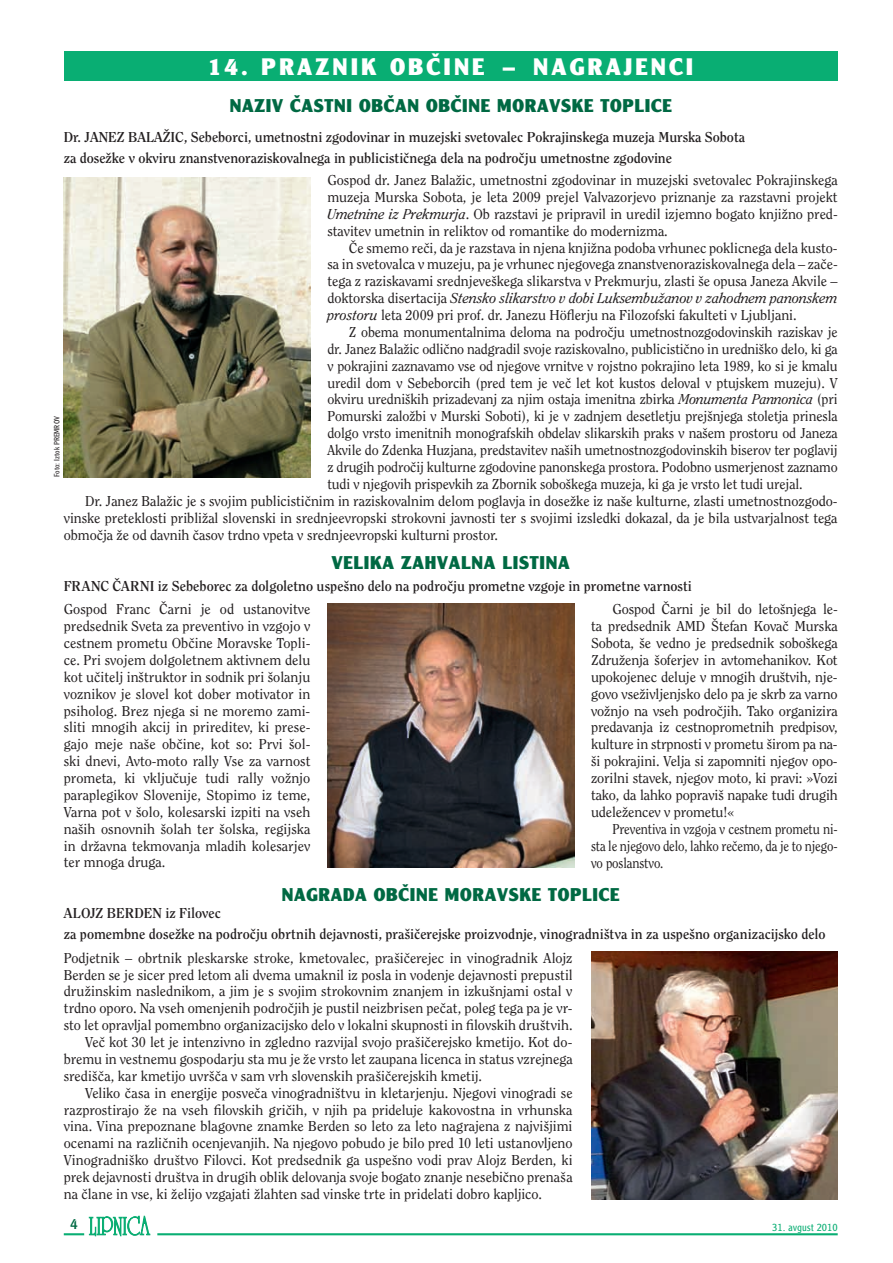
<style>
.page{position:relative;width:893px;height:1263px;background:#fff}
.page>*{position:absolute;margin:0;border:0;box-sizing:border-box;transform-origin:0 0}
.t1{font:23.25px "Clearface Goth UB";letter-spacing:.1em;color:#fff}
.t2{font:18px "Clearface Goth UB";color:#006943}
.t3{font:14.25px/16.8px "Clearface O Taa";letter-spacing:-.005em;color:#231f20;text-align:justify}
.t4{font:700 14.25px/21.1px "Clearface O Taa";letter-spacing:-.005em;color:#231f20}
.t5{font:14.25px/16.8px "Clearface O Taa";letter-spacing:-.005em;color:#231f20;text-align:justify;scale:.9 1}
.t6{font:14.25px "Clearface Goth N";color:#006943}
.t7{font:10.5px "Clearface Goth L";color:#09ae73}
.t8{font:7.5px "Clearface Goth L";color:#231f20}
.s1{font-style:italic}
</style>
<div class="page">
<div style="left:64px;top:51px;width:774px;height:30px;background:#09ae73"></div>
<hr style="left:157px;top:1233px;width:681px;height:2px;background:#09ae73">
<svg style="left:89px;top:1216px;width:61px;height:20px"></svg>
<hr style="left:64px;top:1233px;width:20px;height:2px;background:#09ae73">
<img style="left:591px;top:951px;width:247px;height:249px">
<img style="left:64px;top:177px;width:246px;height:301px">
<img style="left:327px;top:604px;width:247px;height:263px">
<h1 class="t1" style="left:208px;top:58px;width:488px">14. PRAZNIK OBŒINE − NAGRAJENCI</h1>
<p class="t2" style="left:229px;top:99px;width:444px">NAZIV ŒASTNI OBŒAN OBŒINE MORAVSKE TOPLICE</p>
<p class="t4" style="left:64px;top:127px;width:683px">Dr. JANEZ BALAŽIC, Sebeborci, umetnostni zgodovinar in muzejski svetovalec Pokrajinskega muzeja Murska Sobota za dosežke v okviru znanstvenoraziskovalnega in publicističnega dela na področju umetnostne zgodovine</p>
<p class="t8" style="left:54px;top:477px;width:62px;rotate:-90deg">Foto: Iztok PREMROV</p>
<p class="t3" style="left:327px;top:173px;width:512px">Gospod dr. Janez Balažic, umetnostni zgodovinar in muzejski svetovalec Pokrajinskega muzeja Murska Sobota, je leta 2009 prejel Valvazorjevo priznanje za razstavni projekt <span class="s1">Umetnine iz Prekmurja</span>. Ob razstavi je pripravil in uredil izjemno bogato knjižno pred&shy;stavitev umetnin in reliktov od romantike do modernizma.</p>
<p class="t3" style="left:327px;top:240px;width:512px;text-indent:21px">Če smemo reči, da je razstava in njena knjižna podoba vrhunec poklicnega dela kusto&shy;sa in svetovalca v muzeju, pa je vrhunec njegovega znanstvenoraziskovalnega dela – zače&shy;tega z raziskavami srednjeveškega slikarstva v Prekmurju, zlasti še opusa Janeza Akvile – doktorska disertacija <span class="s1">Stensko slikarstvo v dobi Luksembužanov v zahodnem panonskem prostoru</span> leta 2009 pri prof. dr. Janezu Höflerju na Filozofski fakulteti v Ljubljani.</p>
<p class="t3" style="left:327px;top:324px;width:512px;text-indent:21px">Z obema monumentalnima deloma na področju umetnostnozgodovinskih raziskav je dr. Janez Balažic odlično nadgradil svoje raziskovalno, publicistično in uredniško delo, ki ga v pokrajini zaznavamo vse od njegove vrnitve v rojstno pokrajino leta 1989, ko si je kmalu uredil dom v Sebeborcih (pred tem je več let kot kustos deloval v ptujskem muzeju). V okviru uredniških prizadevanj za njim ostaja imenitna zbirka <span class="s1">Monumenta Pannonica</span> (pri Pomurski založbi v Murski Soboti), ki je v zadnjem desetletju prejšnjega stoletja prinesla dolgo vrsto imenitnih monografskih obdelav slikarskih praks v našem prostoru od Janeza Akvile do Zdenka Huzjana, predstavitev naših umetnostnozgodovinskih biserov ter poglavij z drugih področij kulturne zgodovine panonskega prostora. Podobno usmerjenost zaznamo tudi v njegovih prispevkih za Zbornik soboškega muzeja, ki ga je vrsto let tudi urejal.</p>
<p class="t3" style="left:64px;top:494px;width:775px;text-indent:21px">Dr. Janez Balažic je s svojim publicističnim in raziskovalnim delom poglavja in dosežke iz naše kulturne, zlasti umetnostnozgodo&shy;vinske preteklosti približal slovenski in srednjeevropski strokovni javnosti ter s svojimi izsledki dokazal, da je bila ustvarjalnost tega območja že od davnih časov trdno vpeta v srednjeevropski kulturni prostor.</p>
<p class="t2" style="left:331px;top:556px;width:240px">VELIKA ZAHVALNA LISTINA</p>
<p class="t4" style="left:64px;top:576px;width:630px">FRANC ČARNI iz Sebeborec za dolgoletno uspešno delo na področju prometne vzgoje in prometne varnosti</p>
<p class="t3" style="left:64px;top:602px;width:248px">Gospod Franc Čarni je od ustanovitve predsednik Sveta za preventivo in vzgojo v cestnem prometu Občine Moravske Topli&shy;ce. Pri svojem dolgoletnem aktivnem delu kot učitelj inštruktor in sodnik pri šolanju voznikov je slovel kot dober motivator in psiholog. Brez njega si ne moremo zami&shy;sliti mnogih akcij in prireditev, ki prese&shy;gajo meje naše občine, kot so: Prvi šol&shy;ski dnevi, Avto-moto rally Vse za varnost prometa, ki vključuje tudi rally vožnjo paraplegikov Slovenije, Stopimo iz teme, Varna pot v šolo, kolesarski izpiti na vseh naših osnovnih šolah ter šolska, regijska in državna tekmovanja mladih kolesarjev ter mnoga druga.</p>
<p class="t3" style="left:591px;top:602px;width:248px;text-indent:21px">Gospod Čarni je bil do letošnjega le&shy;ta predsednik AMD Štefan Kovač Murska Sobota, še vedno je predsednik soboškega Združenja šoferjev in avtomehanikov. Kot upokojenec deluje v mnogih društvih, nje&shy;govo vseživljenjsko delo pa je skrb za varno vožnjo na vseh področjih. Tako organizira predavanja iz cestnoprometnih predpisov, kulture in strpnosti v prometu širom pa na&shy;ši pokrajini. Velja si zapomniti njegov opo&shy;zorilni stavek, njegov moto, ki pravi: »Vozi tako, da lahko popraviš napake tudi drugih udeležencev v prometu!«</p>
<p class="t5" style="left:591px;top:821px;width:276px;text-indent:21px">Preventiva in vzgoja v cestnem prometu ni&shy;sta le njegovo delo, lahko rečemo, da je to njego&shy;vo poslanstvo.</p>
<p class="t2" style="left:282px;top:888px;width:340px">NAGRADA OBŒINE MORAVSKE TOPLICE</p>
<p class="t4" style="left:64px;top:903px;width:763px">ALOJZ BERDEN iz Filovec<br>za pomembne dosežke na področju obrtnih dejavnosti, prašičerejske proizvodnje, vinogradništva in za uspešno organizacijsko delo</p>
<p class="t3" style="left:64px;top:950px;width:510px">Podjetnik – obrtnik pleskarske stroke, kmetovalec, prašičerejec in vinogradnik Alojz</p>
<p class="t3" style="left:64px;top:967px;width:511px">Berden se je sicer pred letom ali dvema umaknil iz posla in vodenje dejavnosti prepustil</p>
<p class="t3" style="left:64px;top:984px;width:510px">družinskim naslednikom, a jim je s svojim strokovnim znanjem in izkušnjami ostal v</p>
<p class="t3" style="left:64px;top:1001px;width:510px">trdno oporo. Na vseh omenjenih področjih je pustil neizbrisen pečat, poleg tega pa je vr-</p>
<p class="t3" style="left:64px;top:1018px;width:510px">sto let opravljal pomembno organizacijsko delo v lokalni skupnosti in filovskih društvih.</p>
<p class="t3" style="left:85px;top:1035px;width:489px">Več kot 30 let je intenzivno in zgledno razvijal svojo prašičerejsko kmetijo. Kot do-</p>
<p class="t3" style="left:64px;top:1051px;width:510px">bremu in vestnemu gospodarju sta mu je že vrsto let zaupana licenca in status vzrejnega</p>
<p class="t3" style="left:64px;top:1068px;width:420px">središča, kar kmetijo uvršča v sam vrh slovenskih prašičerejskih kmetij.</p>
<p class="t3" style="left:85px;top:1085px;width:489px">Veliko časa in energije posveča vinogradništvu in kletarjenju. Njegovi vinogradi se</p>
<p class="t3" style="left:64px;top:1102px;width:510px">razprostirajo že na vseh filovskih gričih, v njih pa prideluje kakovostna in vrhunska</p>
<p class="t3" style="left:64px;top:1119px;width:510px">vina. Vina prepoznane blagovne znamke Berden so leto za leto nagrajena z najvišjimi</p>
<p class="t3" style="left:64px;top:1136px;width:510px">ocenami na različnih ocenjevanjih. Na njegovo pobudo je bilo pred 10 leti ustanovljeno</p>
<p class="t3" style="left:64px;top:1153px;width:510px">Vinogradniško društvo Filovci. Kot predsednik ga uspešno vodi prav Alojz Berden, ki</p>
<p class="t3" style="left:64px;top:1169px;width:510px">prek dejavnosti društva in drugih oblik delovanja svoje bogato znanje nesebično prenaša</p>
<p class="t3" style="left:64px;top:1186px;width:480px">na člane in vse, ki želijo vzgajati žlahten sad vinske trte in pridelati dobro kapljico.</p>
<p class="t6" style="left:70px;top:1219px;width:9px">4</p>
<p class="t7" style="left:772px;top:1223px;width:67px">31. avgust 2010</p>
</div>
